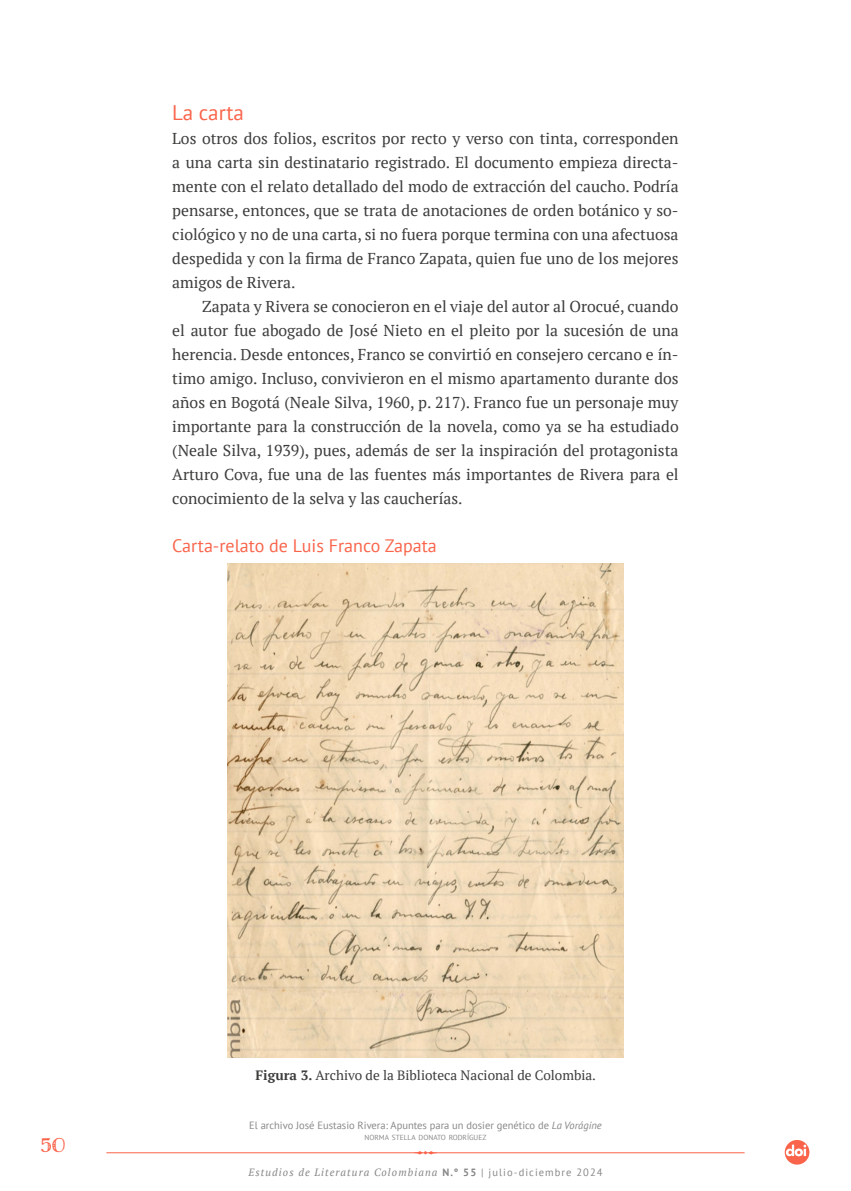
<style>
.page{position:relative;width:851px;height:1191px;background:#fff}
.page>*{position:absolute;margin:0;border:0;box-sizing:border-box;transform-origin:0 0}
._1_1_1{font:21px "PT Sans";color:#fa644b}
.t1{font:21px "Charcuterie Filigree";color:#fa644b}
._1_1_1_1{font:18px "PT Sans";color:#fa644b}
.Cuerpo_de_texto{font:15.75px/24px "PT Serif";color:#3c3c3b;text-align:justify}
.primerParrafo{font:15.75px/24px "PT Serif";color:#3c3c3b;text-align:justify}
.Pies_fotos_figuras_graficos{font:13.5px "PT Serif";color:#3c3c3b}
.t2{font:10.5px "PT Sans";color:#878787}
.t3{font:italic 10.5px "PT Serif";letter-spacing:.1em;color:#878787}
.t4{font:7.35px "PT Sans";color:#878787}
.s1{font-weight:700}
.s2{font-style:italic}
.s3{font-family:"PT Sans";font-weight:700;font-style:normal}
.s4{font-family:"PT Sans";font-style:normal}
</style>
<div class="page">
<svg style="left:413px;top:1151px;width:24px;height:3px"></svg>
<hr style="left:106px;top:1152px;width:638px;height:1px;background:#fa644b">
<svg style="left:784px;top:1140px;width:25px;height:24px"></svg>
<img style="left:228px;top:563px;width:395px;height:494px">
<p class="_1_1_1" style="left:172px;top:99px;width:73px">La carta</p>
<p class="primerParrafo" style="left:172px;top:126px;width:508px">Los otros dos folios, escritos por recto y verso con tinta, corresponden a una carta sin destinatario registrado. El documento empieza directa&shy;mente con el relato detallado del modo de extracción del caucho. Podría pensarse, entonces, que se trata de anotaciones de orden botánico y so&shy;ciológico y no de una carta, si no fuera porque termina con una afectuosa despedida y con la firma de Franco Zapata, quien fue uno de los mejores amigos de Rivera.</p>
<p class="Cuerpo_de_texto" style="left:172px;top:294px;width:508px;text-indent:30px">Zapata y Rivera se conocieron en el viaje del autor al Orocué, cuando el autor fue abogado de José Nieto en el pleito por la sucesión de una herencia. Desde entonces, Franco se convirtió en consejero cercano e ín&shy;timo amigo. Incluso, convivieron en el mismo apartamento durante dos años en Bogotá (Neale Silva, 1960, p. 217). Franco fue un personaje muy importante para la construcción de la novela, como ya se ha estudiado (Neale Silva, 1939), pues, además de ser la inspiración del protagonista Arturo Cova, fue una de las fuentes más importantes de Rivera para el conocimiento de la selva y las caucherías.</p>
<p class="_1_1_1_1" style="left:172px;top:534px;width:266px">Carta-relato de Luis Franco Zapata</p>
<h1 class="t1" style="left:41px;top:1133px;width:26px">50</h1>
<p class="Pies_fotos_figuras_graficos" style="left:255px;top:1066px;width:342px"><span class="s1">Figura 3.</span> Archivo de la Biblioteca Nacional de Colombia.</p>
<p class="t2" style="left:249px;top:1118px;width:354px">El archivo José Eustasio Rivera: Apuntes para un dosier genético de <span class="s2">La Vorágine</span></p>
<p class="t4" style="left:364px;top:1132px;width:123px">NORMA STELLA DONATO RODRÍGUEZ</p>
<p class="t3" style="left:248px;top:1166px;width:355px">Estudios de Literatura Colombiana <span class="s3">N.° 55</span> <span class="s4">| julio-diciembre 2024</span></p>
</div>
